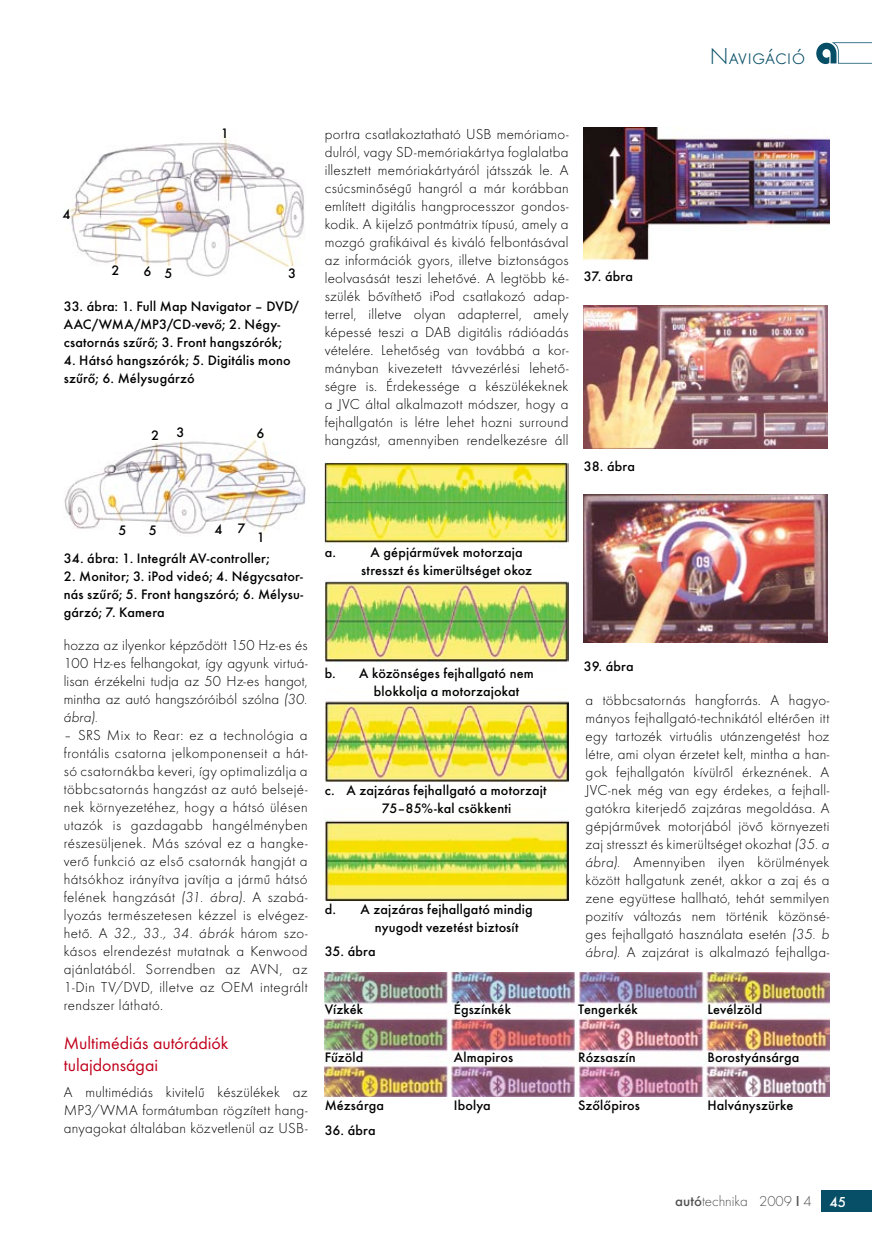
<style>
.page{position:relative;width:872px;height:1246px;background:#fff}
.page>*{position:absolute;margin:0;border:0;box-sizing:border-box;transform-origin:0 0}
.t1{font:300 24px "Futura TOT";color:#074e67}
.t2{font:18px/21.6px "Futura TOT Boo";letter-spacing:-.005em;color:#c0001b}
.t3{font:300 15px/18px "Futura TOT";letter-spacing:.015em;color:#000;text-align:justify}
.t4{font:300 15px "Futura TOT";color:#535353}
.t5{font:500 14.25px/18px "Futura TOT";letter-spacing:.015em;color:#000}
.s1{font-style:italic}
.s2{font-weight:500}
.s3{font-weight:500;color:#fff}
</style>
<div class="page">
<div style="left:821px;top:1191px;width:51px;height:21px;background:#074e67"></div>
<svg style="left:816px;top:42px;width:56px;height:22px"></svg>
<img style="left:69px;top:136px;width:236px;height:141px">
<img style="left:64px;top:439px;width:242px;height:97px">
<img style="left:325px;top:463px;width:243px;height:437px">
<img style="left:325px;top:972px;width:504px;height:124px">
<img style="left:584px;top:128px;width:245px;height:133px">
<img style="left:584px;top:305px;width:243px;height:144px">
<img style="left:584px;top:495px;width:243px;height:148px">
<p class="t1" style="left:710px;top:42px;width:97px">Navigáció</p>
<p class="t5" style="left:62px;top:206px;width:10px">4</p>
<p class="t5" style="left:221px;top:124px;width:10px">1</p>
<p class="t5" style="left:111px;top:261px;width:10px">2</p>
<p class="t5" style="left:144px;top:263px;width:30px">6 5</p>
<p class="t5" style="left:288px;top:264px;width:10px">3</p>
<p class="t5" style="left:64px;top:297px;width:237px">33. ábra: 1. Full Map Navigator – DVD/<br>AAC/WMA/MP3/CD-vevő; 2. Négy&shy;csatornás szűrő; 3. Front hangszórók;</p>
<p class="t5" style="left:64px;top:351px;width:228px">4. Hátsó hangszórók; 5. Digitális mono szűrő; 6. Mélysugárzó</p>
<p class="t5" style="left:151px;top:425px;width:35px">2 3</p>
<p class="t5" style="left:256px;top:424px;width:10px">6</p>
<p class="t3" style="left:325px;top:125px;width:245px">portra csatlakoztatható USB memóriamo&shy;dulról, vagy SD-memóriakártya foglalatba illesztett memóriakártyáról játsszák le. A csúcsminőségű hangról a már korábban említett digitális hangprocesszor gondos&shy;kodik. A kijelző pontmátrix típusú, amely a mozgó grafikáival és kiváló felbontásával az információk gyors, illetve biztonságos leolvasását teszi lehetővé. A legtöbb ké&shy;szülék bővíthető iPod csatlakozó adap&shy;terrel, illetve olyan adapterrel, amely képessé teszi a DAB digitális rádióadás vételére. Lehetőség van továbbá a kor&shy;mányban kivezetett távvezérlési lehető&shy;ségre is. Érdekessége a készülékeknek a JVC által alkalmazott módszer, hogy a fejhallgatón is létre lehet hozni surround hangzást, amennyiben rendelkezésre áll</p>
<p class="t5" style="left:584px;top:268px;width:51px">37. ábra</p>
<p class="t5" style="left:584px;top:457px;width:53px">38. ábra</p>
<p class="t5" style="left:119px;top:521px;width:10px">5</p>
<p class="t5" style="left:149px;top:522px;width:10px">5</p>
<p class="t5" style="left:214px;top:520px;width:33px">4 7</p>
<p class="t5" style="left:257px;top:528px;width:10px">1</p>
<p class="t5" style="left:64px;top:549px;width:207px">34. ábra: 1. Integrált AV-controller;</p>
<p class="t5" style="left:64px;top:567px;width:241px;text-align:justify">2. Monitor; 3. iPod videó; 4. Négycsator&shy;nás szűrő; 5. Front hangszóró; 6. Mélysu&shy;gárzó; 7. Kamera</p>
<p class="t3" style="left:64px;top:636px;width:245px">hozza az ilyenkor képződött 150 Hz-es és 100 Hz-es felhangokat, így agyunk virtuá&shy;lisan érzékelni tudja az 50 Hz-es hangot, mintha az autó hangszóróiból szólna <span class="s1">(30. ábra).</span></p>
<p class="t3" style="left:64px;top:726px;width:245px">– SRS Mix to Rear: ez a technológia a frontális csatorna jelkomponenseit a hát&shy;só csatornákba keveri, így optimalizálja a többcsatornás hangzást az autó belsejé&shy;nek környezetéhez, hogy a hátsó ülésen utazók is gazdagabb hangélményben részesüljenek. Más szóval ez a hangke&shy;verő funkció az első csatornák hangját a hátsókhoz irányítva javítja a jármű hátsó felének hangzását <span class="s1">(31. ábra)</span>. A szabá&shy;lyozás természetesen kézzel is elvégez&shy;hető. A <span class="s1">32., 33., 34. ábrák</span> három szo&shy;kásos elrendezést mutatnak a Kenwood ajánlatából. Sorrendben az AVN, az 1-Din TV/DVD, illetve az OEM integrált rendszer látható.</p>
<p class="t2" style="left:64px;top:1032px;width:166px">Multimédiás autórádiók tulajdonságai</p>
<p class="t3" style="left:64px;top:1083px;width:245px">A multimédiás kivitelű készülékek az MP3/WMA formátumban rögzített hang&shy;anyagokat általában közvetlenül az USB-</p>
<p class="t5" style="left:325px;top:543px;width:13px">a.</p>
<p class="t5" style="left:361px;top:543px;width:172px;text-align:center">A gépjárművek motorzaja stresszt és kimerültséget okoz</p>
<p class="t5" style="left:374px;top:664px;width:161px;text-indent:-49px">b. A közönséges fejhallgató nem blokkolja a motorzajokat</p>
<p class="t5" style="left:382px;top:781px;width:166px;text-indent:-57px">c. A zajzáras fejhallgató a motorzajt<br>75–85%-kal csökkenti</p>
<p class="t5" style="left:375px;top:900px;width:159px;text-indent:-50px">d. A zajzáras fejhallgató mindig nyugodt vezetést biztosít</p>
<p class="t5" style="left:325px;top:942px;width:52px">35. ábra</p>
<p class="t5" style="left:584px;top:657px;width:51px">39. ábra</p>
<p class="t3" style="left:585px;top:691px;width:245px">a többcsatornás hangforrás. A hagyo&shy;mányos fejhallgató-technikától eltérően itt egy tartozék virtuális utánzengetést hoz létre, ami olyan érzetet kelt, mintha a han&shy;gok fejhallgatón kívülről érkeznének. A JVC-nek még van egy érdekes, a fejhall&shy;gatókra kiterjedő zajzáras megoldása. A gépjárművek motorjából jövő környezeti zaj stresszt és kimerültséget okozhat <span class="s1">(35. a ábra).</span> Amennyiben ilyen körülmények között hallgatunk zenét, akkor a zaj és a zene együttese hallható, tehát semmilyen pozitív változás nem történik közönsé&shy;ges fejhallgató használata esetén <span class="s1">(35. b ábra).</span> A zajzárat is alkalmazó fejhallga-</p>
<p class="t5" style="left:325px;top:1000px;width:40px">Vízkék</p>
<p class="t5" style="left:454px;top:1000px;width:59px">Égszínkék</p>
<p class="t5" style="left:578px;top:1000px;width:61px">Tengerkék</p>
<p class="t5" style="left:707px;top:1000px;width:57px">Levélzöld</p>
<p class="t5" style="left:325px;top:1048px;width:40px">Fűzöld</p>
<p class="t5" style="left:454px;top:1048px;width:61px">Almapiros</p>
<p class="t5" style="left:578px;top:1048px;width:59px">Rózsaszín</p>
<p class="t5" style="left:707px;top:1048px;width:93px">Borostyánsárga</p>
<p class="t5" style="left:325px;top:1096px;width:61px">Mézsárga</p>
<p class="t5" style="left:454px;top:1096px;width:39px">Ibolya</p>
<p class="t5" style="left:578px;top:1096px;width:63px">Szőlőpiros</p>
<p class="t5" style="left:707px;top:1096px;width:87px">Halványszürke</p>
<p class="t5" style="left:325px;top:1121px;width:52px">36. ábra</p>
<p class="t4" style="left:675px;top:1193px;width:173px"><span class="s2">autó</span>technika 2009 <span class="s2">I</span> 4 <span class="s3">45</span></p>
</div>
